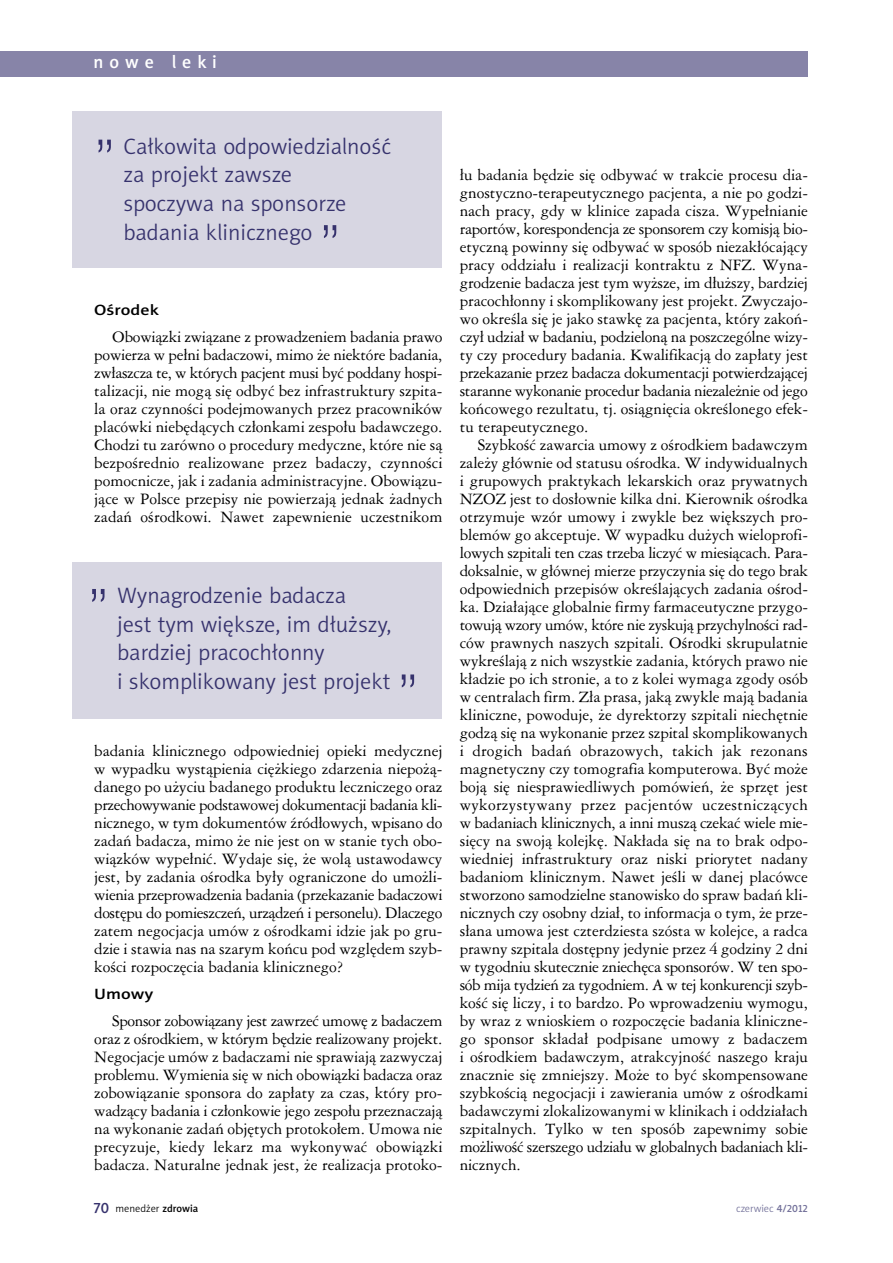
<style>
.page{position:relative;width:893px;height:1263px;background:#fff}
.page>*{position:absolute;margin:0;border:0;box-sizing:border-box;transform-origin:0 0}
.t1{font:52.5px "Swis 721 Lt PL";color:#36326d}
.t2{font:22.5px/28.5px "Naomi Sans EFNPS Light";color:#36326d}
.t3{font:18px "Naomi Sans EFNPS Medium";letter-spacing:.335em;color:#fff}
.t4{font:15px/18px "Ameri Garmnd PL";color:#000;text-align:justify}
.t5{font:15px "Naomi Sans EFNPS Medium";color:#000;scale:1.2 1}
.t6{font:10.5px "Naomi Sans EFNPS Light";color:#000}
.t7{font:10.5px "Naomi Sans EFNPS Light";color:#727099}
.s1{font-family:"Naomi Sans EFNPS Medium";font-size:15px;color:#36326d}
.s2{font-family:"Naomi Sans EFNPS Medium"}
</style>
<div class="page">
<div style="left:0;top:51px;width:808px;height:26px;background:#8784a8"></div>
<div style="left:72px;top:111px;width:370px;height:157px;background:#d7d6e2"></div>
<div style="left:72px;top:562px;width:370px;height:157px;background:#d7d6e2"></div>
<p class="t3" style="left:94px;top:55px;width:125px">nowe leki</p>
<h1 class="t1" style="left:94px;top:131px;width:24px">”</h1>
<h2 class="t2" style="left:123px;top:134px;width:269px">Całkowita odpowiedzialność za projekt zawsze<br>spoczywa na sponsorze badania klinicznego</h2>
<h1 class="t1" style="left:319px;top:217px;width:24px">”</h1>
<p class="t5" style="left:94px;top:304px;width:55px">Ośrodek</p>
<p class="t4" style="left:94px;top:328px;width:350px;text-indent:18px">Obowiązki związane z prowadzeniem badania prawo powierza w pełni badaczowi, mimo że niektóre badania, zwłaszcza te, w których pacjent musi być poddany hospi&shy;talizacji, nie mogą się odbyć bez infrastruktury szpita&shy;la oraz czynności podejmowanych przez pracowników placówki niebędących członkami zespołu badawczego.<br>Chodzi tu zarówno o procedury medyczne, które nie są bezpośrednio realizowane przez badaczy, czynności pomocnicze, jak i zadania administracyjne. Obowiązu&shy;jące w Polsce przepisy nie powierzają jednak żadnych zadań ośrodkowi. Nawet zapewnienie uczestnikom</p>
<h1 class="t1" style="left:87px;top:581px;width:24px">”</h1>
<h2 class="t2" style="left:117px;top:583px;width:276px">Wynagrodzenie badacza<br>jest tym większe, im dłuższy, bardziej pracochłonny<br>i skomplikowany jest projekt</h2>
<h1 class="t1" style="left:397px;top:666px;width:24px">”</h1>
<p class="t4" style="left:94px;top:742px;width:350px">badania klinicznego odpowiedniej opieki medycznej w wypadku wystąpienia ciężkiego zdarzenia niepożą&shy;danego po użyciu badanego produktu leczniczego oraz przechowywanie podstawowej dokumentacji badania kli&shy;nicznego, w tym dokumentów źródłowych, wpisano do zadań badacza, mimo że nie jest on w stanie tych obo&shy;wiązków wypełnić. Wydaje się, że wolą ustawodawcy jest, by zadania ośrodka były ograniczone do umożli&shy;wienia przeprowadzenia badania (przekazanie badaczowi dostępu do pomieszczeń, urządzeń i personelu). Dlaczego zatem negocjacja umów z ośrodkami idzie jak po gru&shy;dzie i stawia nas na szarym końcu pod względem szyb&shy;kości rozpoczęcia badania klinicznego?</p>
<p class="t5" style="left:94px;top:988px;width:51px">Umowy</p>
<p class="t4" style="left:94px;top:1012px;width:350px;text-indent:18px">Sponsor zobowiązany jest zawrzeć umowę z badaczem oraz z ośrodkiem, w którym będzie realizowany projekt.<br>Negocjacje umów z badaczami nie sprawiają zazwyczaj problemu. Wymienia się w nich obowiązki badacza oraz zobowiązanie sponsora do zapłaty za czas, który pro&shy;wadzący badania i członkowie jego zespołu przeznaczają na wykonanie zadań objętych protokołem. Umowa nie precyzuje, kiedy lekarz ma wykonywać obowiązki badacza. Naturalne jednak jest, że realizacja protoko-</p>
<p class="t4" style="left:460px;top:166px;width:350px">łu badania będzie się odbywać w trakcie procesu dia&shy;gnostyczno-terapeutycznego pacjenta, a nie po godzi&shy;nach pracy, gdy w klinice zapada cisza. Wypełnianie raportów, korespondencja ze sponsorem czy komisją bio&shy;etyczną powinny się odbywać w sposób niezakłócający pracy oddziału i realizacji kontraktu z NFZ. Wyna&shy;grodzenie badacza jest tym wyższe, im dłuższy, bardziej pracochłonny i skomplikowany jest projekt. Zwyczajo&shy;wo określa się je jako stawkę za pacjenta, który zakoń&shy;czył udział w badaniu, podzieloną na poszczególne wizy&shy;ty czy procedury badania. Kwalifikacją do zapłaty jest przekazanie przez badacza dokumentacji potwierdzającej staranne wykonanie procedur badania niezależnie od jego końcowego rezultatu, tj. osiągnięcia określonego efek&shy;tu terapeutycznego.</p>
<p class="t4" style="left:460px;top:436px;width:350px;text-indent:18px">Szybkość zawarcia umowy z ośrodkiem badawczym zależy głównie od statusu ośrodka. W indywidualnych i grupowych praktykach lekarskich oraz prywatnych NZOZ jest to dosłownie kilka dni. Kierownik ośrodka otrzymuje wzór umowy i zwykle bez większych pro&shy;blemów go akceptuje. W wypadku dużych wieloprofi&shy;lowych szpitali ten czas trzeba liczyć w miesiącach. Para&shy;doksalnie, w głównej mierze przyczynia się do tego brak odpowiednich przepisów określających zadania ośrod&shy;ka. Działające globalnie firmy farmaceutyczne przygo&shy;towują wzory umów, które nie zyskują przychylności rad&shy;ców prawnych naszych szpitali. Ośrodki skrupulatnie wykreślają z nich wszystkie zadania, których prawo nie kładzie po ich stronie, a to z kolei wymaga zgody osób w centralach firm. Zła prasa, jaką zwykle mają badania kliniczne, powoduje, że dyrektorzy szpitali niechętnie godzą się na wykonanie przez szpital skomplikowanych i drogich badań obrazowych, takich jak rezonans magnetyczny czy tomografia komputerowa. Być może boją się niesprawiedliwych pomówień, że sprzęt jest wykorzystywany przez pacjentów uczestniczących w badaniach klinicznych, a inni muszą czekać wiele mie&shy;sięcy na swoją kolejkę. Nakłada się na to brak odpo&shy;wiedniej infrastruktury oraz niski priorytet nadany badaniom klinicznym. Nawet jeśli w danej placówce stworzono samodzielne stanowisko do spraw badań kli&shy;nicznych czy osobny dział, to informacja o tym, że prze&shy;słana umowa jest czterdziesta szósta w kolejce, a radca prawny szpitala dostępny jedynie przez 4 godziny 2 dni w tygodniu skutecznie zniechęca sponsorów. W ten spo&shy;sób mija tydzień za tygodniem. A w tej konkurencji szyb&shy;kość się liczy, i to bardzo. Po wprowadzeniu wymogu, by wraz z wnioskiem o rozpoczęcie badania kliniczne&shy;go sponsor składał podpisane umowy z badaczem i ośrodkiem badawczym, atrakcyjność naszego kraju znacznie się zmniejszy. Może to być skompensowane szybkością negocjacji i zawierania umów z ośrodkami badawczymi zlokalizowanymi w klinikach i oddziałach szpitalnych. Tylko w ten sposób zapewnimy sobie możliwość szerszego udziału w globalnych badaniach kli&shy;nicznych.</p>
<p class="t6" style="left:94px;top:1204px;width:106px"><span class="s1">70</span> menedżer <span class="s2">zdrowia</span></p>
<p class="t7" style="left:736px;top:1204px;width:73px">czerwiec <span class="s2">4/2012</span></p>
</div>
